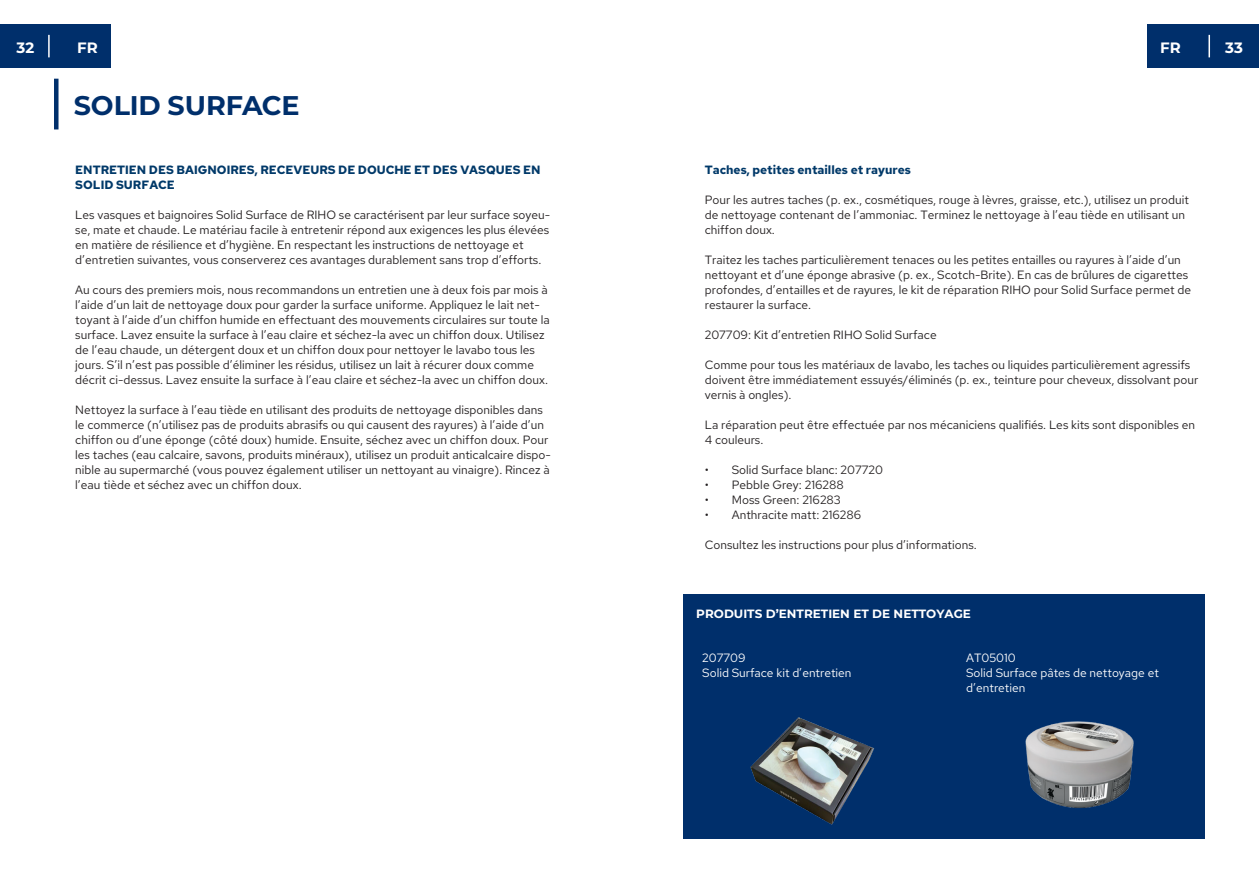
<style>
.page{position:relative;width:1259px;height:893px;background:#fff}
.page>*{position:absolute;margin:0;border:0;box-sizing:border-box;transform-origin:0 0}
.t1{font:700 27px "Montserrat";letter-spacing:-.005em;color:#002f6b}
.t2{font:700 15px "Montserrat";color:#fff}
.t3{font:12px/15px "Red Hat Text";color:#231f20}
.t4{font:700 12px/15px "Red Hat Text";color:#003969}
.t5{font:12px/15px "Red Hat Text";color:#fff}
.t6{font:700 12px "Montserrat";color:#fff}
</style>
<div class="page">
<div style="left:1147px;top:24px;width:112px;height:44px;background:#002f6b"></div>
<div style="left:0;top:24px;width:111px;height:44px;background:#002f6b"></div>
<hr style="left:1208px;top:35px;width:2px;height:22px;background:#fff">
<hr style="left:48px;top:35px;width:2px;height:22px;background:#fff">
<hr style="left:54px;top:79px;width:4px;height:50px;background:#002f6b">
<div style="left:683px;top:594px;width:522px;height:245px;background:#002f6b"></div>
<img style="left:750px;top:717px;width:124px;height:108px">
<img style="left:1025px;top:721px;width:109px;height:87px">
<p class="t2" style="left:17px;top:37px;width:19px">32</p>
<p class="t2" style="left:77px;top:37px;width:22px">FR</p>
<p class="t2" style="left:1160px;top:37px;width:22px">FR</p>
<p class="t2" style="left:1225px;top:37px;width:19px">33</p>
<h1 class="t1" style="left:74px;top:86px;width:227px">SOLID SURFACE</h1>
<p class="t4" style="left:75px;top:162px;width:467px">ENTRETIEN DES BAIGNOIRES, RECEVEURS DE DOUCHE ET DES VASQUES EN<br>SOLID SURFACE</p>
<p class="t3" style="left:75px;top:207px;width:476px">Les vasques et baignoires Solid Surface de RIHO se caractérisent par leur surface soyeu&shy;se, mate et chaude. Le matériau facile à entretenir répond aux exigences les plus élevées en matière de résilience et d’hygiène. En respectant les instructions de nettoyage et d’entretien suivantes, vous conserverez ces avantages durablement sans trop d’efforts.</p>
<p class="t3" style="left:75px;top:282px;width:476px">Au cours des premiers mois, nous recommandons un entretien une à deux fois par mois à l’aide d’un lait de nettoyage doux pour garder la surface uniforme. Appliquez le lait net&shy;toyant à l’aide d’un chiffon humide en effectuant des mouvements circulaires sur toute la surface. Lavez ensuite la surface à l’eau claire et séchez-la avec un chiffon doux. Utilisez de l’eau chaude, un détergent doux et un chiffon doux pour nettoyer le lavabo tous les jours. S’il n’est pas possible d’éliminer les résidus, utilisez un lait à récurer doux comme décrit ci-dessus. Lavez ensuite la surface à l’eau claire et séchez-la avec un chiffon doux.</p>
<p class="t3" style="left:75px;top:402px;width:477px">Nettoyez la surface à l’eau tiède en utilisant des produits de nettoyage disponibles dans le commerce (n’utilisez pas de produits abrasifs ou qui causent des rayures) à l’aide d’un chiffon ou d’une éponge (côté doux) humide. Ensuite, séchez avec un chiffon doux. Pour les taches (eau calcaire, savons, produits minéraux), utilisez un produit anticalcaire dispo&shy;nible au supermarché (vous pouvez également utiliser un nettoyant au vinaigre). Rincez à l’eau tiède et séchez avec un chiffon doux.</p>
<p class="t4" style="left:705px;top:162px;width:208px">Taches, petites entailles et rayures</p>
<p class="t3" style="left:705px;top:192px;width:486px">Pour les autres taches (p. ex., cosmétiques, rouge à lèvres, graisse, etc.), utilisez un produit de nettoyage contenant de l’ammoniac. Terminez le nettoyage à l’eau tiède en utilisant un chiffon doux.</p>
<p class="t3" style="left:705px;top:252px;width:488px">Traitez les taches particulièrement tenaces ou les petites entailles ou rayures à l’aide d’un nettoyant et d’une éponge abrasive (p. ex., Scotch-Brite). En cas de brûlures de cigarettes profondes, d’entailles et de rayures, le kit de réparation RIHO pour Solid Surface permet de restaurer la surface.</p>
<p class="t3" style="left:705px;top:327px;width:233px">207709: Kit d’entretien RIHO Solid Surface</p>
<p class="t3" style="left:705px;top:357px;width:495px">Comme pour tous les matériaux de lavabo, les taches ou liquides particulièrement agressifs doivent être immédiatement essuyés/éliminés (p. ex., teinture pour cheveux, dissolvant pour vernis à ongles).</p>
<p class="t3" style="left:705px;top:417px;width:492px">La réparation peut être effectuée par nos mécaniciens qualifiés. Les kits sont disponibles en<br>4 couleurs.</p>
<p class="t3" style="left:705px;top:462px;width:180px">• Solid Surface blanc: 207720</p>
<p class="t3" style="left:705px;top:477px;width:140px">• Pebble Grey: 216288</p>
<p class="t3" style="left:705px;top:492px;width:138px">• Moss Green: 216283</p>
<p class="t3" style="left:705px;top:507px;width:158px">• Anthracite matt: 216286</p>
<p class="t3" style="left:705px;top:537px;width:274px">Consultez les instructions pour plus d’informations.</p>
<p class="t6" style="left:696px;top:605px;width:276px">PRODUITS D’ENTRETIEN ET DE NETTOYAGE</p>
<p class="t5" style="left:702px;top:650px;width:151px">207709<br>Solid Surface kit d’entretien</p>
<p class="t5" style="left:966px;top:650px;width:194px">AT05010<br>Solid Surface pâtes de nettoyage et d’entretien</p>
</div>
